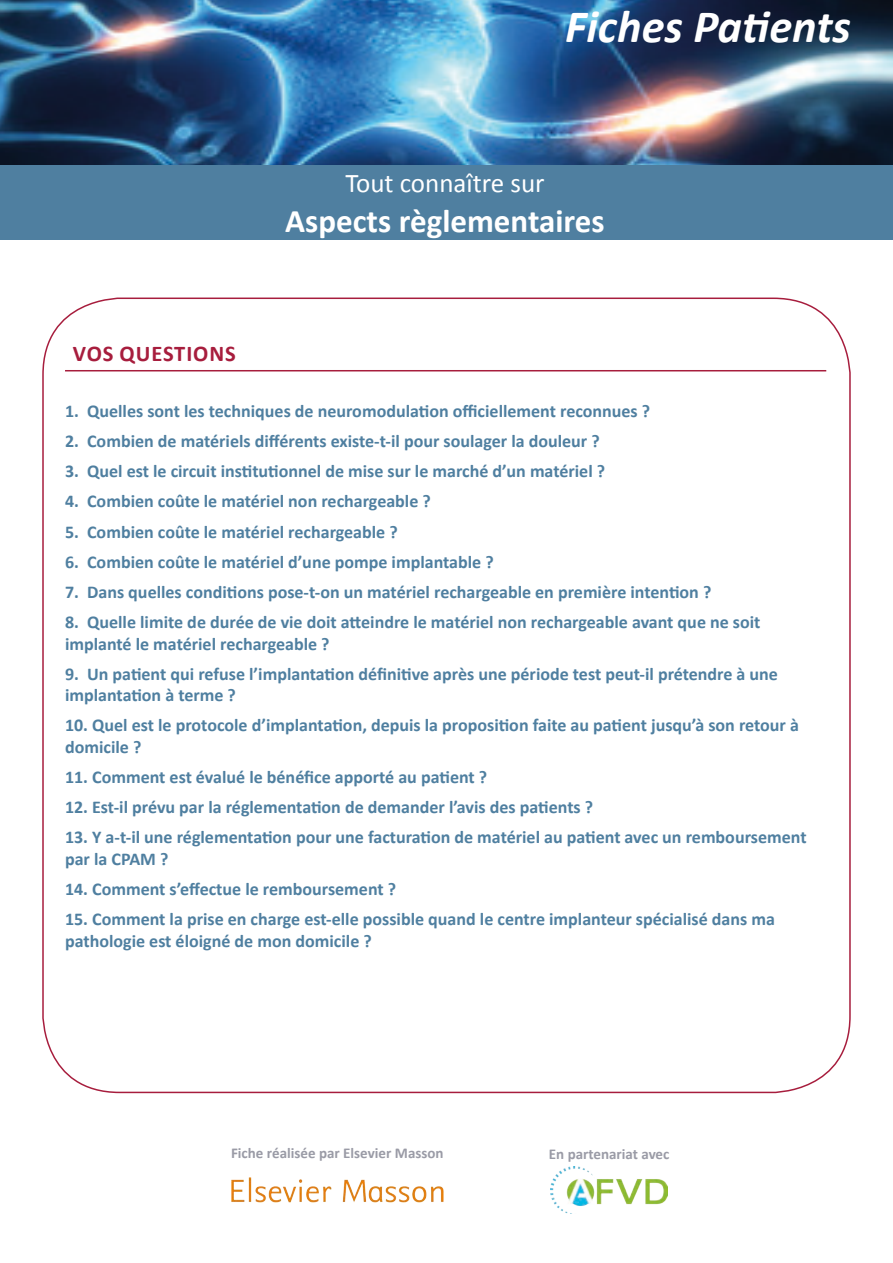
<style>
.page{position:relative;width:893px;height:1263px;background:#fff}
.page>*{position:absolute;margin:0;border:0;box-sizing:border-box;transform-origin:0 0}
.T2{font:italic 700 46.5px "Calibri";color:#fff}
.T1{font:700 33px "Calibri";color:#fff}
.T1-2{font:27px "Calibri";color:#fff}
.Style_de_paragraphe{font:700 22.5px "Calibri";letter-spacing:.04em;color:#a71d3d}
.T2-2{font:700 18px/21.6px "Calibri";color:#4f7fa0}
.t1{font:700 15px "Calibri";color:#9a9ba6}
</style>
<div class="page">
<div style="left:0;top:164px;width:892px;height:75px;background:#4f7fa0"></div>
<hr style="left:65px;top:370px;width:760px;height:1px;background:#a71d3d">
<img style="left:0;top:0;width:892px;height:165px">
<img style="left:550px;top:1166px;width:117px;height:47px">
<img style="left:231px;top:1177px;width:212px;height:25px">
<p class="T2" style="left:565px;top:-3px;width:287px">Fiches Patients</p>
<p class="Style_de_paragraphe" style="left:73px;top:339px;width:164px">VOS QUESTIONS</p>
<p class="T1-2" style="left:345px;top:166px;width:201px">Tout connaître sur</p>
<p class="T1" style="left:285px;top:199px;width:321px">Aspects règlementaires</p>
<p class="T2-2" style="left:65px;top:400px;width:586px">1. Quelles sont les techniques de neuromodulation officiellement reconnues ?</p>
<p class="T2-2" style="left:65px;top:430px;width:536px">2. Combien de matériels différents existe-t-il pour soulager la douleur ?</p>
<p class="T2-2" style="left:65px;top:460px;width:541px">3. Quel est le circuit institutionnel de mise sur le marché d’un matériel ?</p>
<p class="T2-2" style="left:65px;top:490px;width:367px">4. Combien coûte le matériel non rechargeable ?</p>
<p class="T2-2" style="left:65px;top:520px;width:334px">5. Combien coûte le matériel rechargeable ?</p>
<p class="T2-2" style="left:65px;top:551px;width:430px">6. Combien coûte le matériel d’une pompe implantable ?</p>
<p class="T2-2" style="left:65px;top:581px;width:647px">7. Dans quelles conditions pose-t-on un matériel rechargeable en première intention ?</p>
<p class="T2-2" style="left:65px;top:611px;width:696px">8. Quelle limite de durée de vie doit atteindre le matériel non rechargeable avant que ne soit implanté le matériel rechargeable ?</p>
<p class="T2-2" style="left:65px;top:662px;width:714px">9. Un patient qui refuse l’implantation définitive après une période test peut-il prétendre à une implantation à terme ?</p>
<p class="T2-2" style="left:65px;top:714px;width:735px">10. Quel est le protocole d’implantation, depuis la proposition faite au patient jusqu’à son retour à domicile ?</p>
<p class="T2-2" style="left:65px;top:766px;width:423px">11. Comment est évalué le bénéfice apporté au patient ?</p>
<p class="T2-2" style="left:65px;top:796px;width:529px">12. Est-il prévu par la réglementation de demander l’avis des patients ?</p>
<p class="T2-2" style="left:65px;top:826px;width:742px">13. Y a-t-il une réglementation pour une facturation de matériel au patient avec un remboursement par la CPAM ?</p>
<p class="T2-2" style="left:65px;top:878px;width:332px">14. Comment s’effectue le remboursement ?</p>
<p class="T2-2" style="left:65px;top:908px;width:711px">15. Comment la prise en charge est-elle possible quand le centre implanteur spécialisé dans ma pathologie est éloigné de mon domicile ?</p>
<p class="t1" style="left:231px;top:1143px;width:214px">Fiche réalisée par Elsevier Masson</p>
<p class="t1" style="left:548px;top:1144px;width:122px">En partenariat avec</p>
</div>
